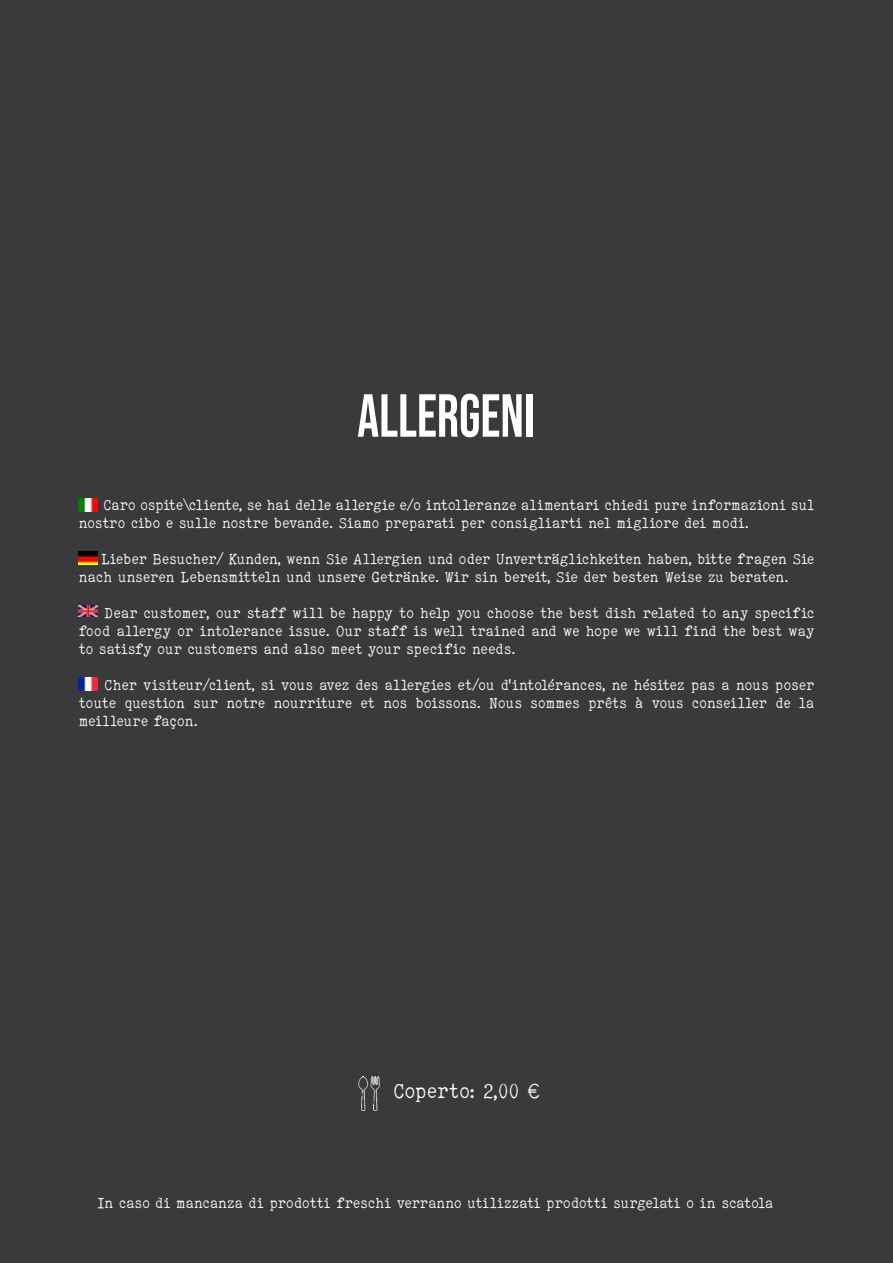
<style>
.page{position:relative;width:893px;height:1263px;background:#3a3a3c}
.page>*{position:absolute;margin:0;border:0;box-sizing:border-box;transform-origin:0 0}
.t1{font:60.6px "Bebas Neue";color:#fff;scale:.91 1}
.t2{font:21px "ELEGANTTYPEWRITER";color:#fff}
.t3{font:15px/18px "ELEGANTTYPEWRITER";color:#fff}
</style>
<div class="page">
<img style="left:79px;top:499px;width:18px;height:12px">
<img style="left:79px;top:552px;width:18px;height:13px">
<img style="left:79px;top:677px;width:18px;height:13px">
<img style="left:79px;top:605px;width:18px;height:12px">
<img style="left:352px;top:1076px;width:35px;height:35px">
<h1 class="t1" style="left:357px;top:381px;width:196px">ALLERGENI</h1>
<p class="t3" style="left:79px;top:495px;width:737px;text-indent:25px">Caro ospite\cliente, se hai delle allergie e/o intolleranze alimentari chiedi pure informazioni sul nostro cibo e sulle nostre bevande. Siamo preparati per consigliarti nel migliore dei modi.</p>
<p class="t3" style="left:79px;top:549px;width:737px;text-indent:22px">Lieber Besucher/ Kunden, wenn Sie Allergien und oder Unverträglichkeiten haben, bitte fragen Sie nach unseren Lebensmitteln und unsere Getränke. Wir sin bereit, Sie der besten Weise zu beraten.</p>
<p class="t3" style="left:79px;top:603px;width:737px;text-align:justify;text-indent:26px">Dear customer, our staff will be happy to help you choose the best dish related to any specific food allergy or intolerance issue. Our staff is well trained and we hope we will find the best way to satisfy our customers and also meet your specific needs.</p>
<p class="t3" style="left:79px;top:675px;width:737px;text-align:justify;text-indent:26px">Cher visiteur/client, si vous avez des allergies et/ou d’intolérances, ne hésitez pas a nous poser toute question sur notre nourriture et nos boissons. Nous sommes prêts à vous conseiller de la meilleure façon.</p>
<h2 class="t2" style="left:393px;top:1079px;width:148px">Coperto: 2,00 €</h2>
<p class="t3" style="left:97px;top:1194px;width:677px">In caso di mancanza di prodotti freschi verranno utilizzati prodotti surgelati o in scatola</p>
</div>
